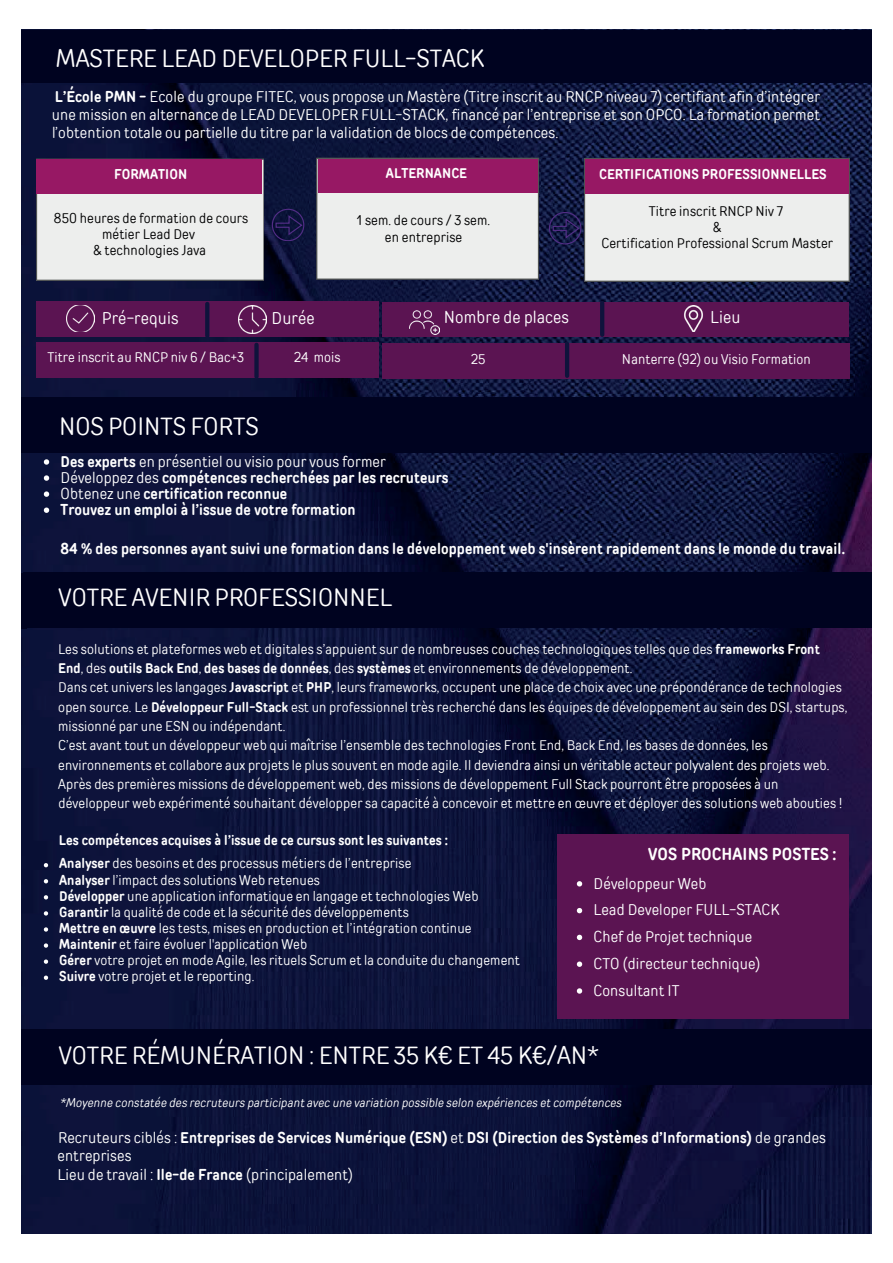
<style>
.page{position:relative;width:893px;height:1263px;background:#fff}
.page>*{position:absolute;margin:0;border:0;box-sizing:border-box;transform-origin:0 0}
.t1{font:24.6px "TT Rounds Condensed";color:#fff}
.t2{font:16.95px "TT Rounds Condensed";letter-spacing:.01em;color:#fff}
.t3{font:700 16.95px "TT Rounds Condensed";letter-spacing:.01em;color:#fff}
.t4{font:700 15.45px/16px "TT Rounds Condensed";letter-spacing:.01em;color:#fff}
.t5{font:15.45px/26.8px "TT Rounds Condensed";letter-spacing:.01em;color:#fff}
.t6{font:15.45px "TT Rounds Condensed";letter-spacing:.01em;color:#202427}
.t7{font:13.8px/19.4px "TT Rounds Condensed";letter-spacing:.01em;color:#fff}
.t8{font:13.8px/16px "TT Rounds Condensed";letter-spacing:.01em;color:#000001;text-align:center}
.t9{font:700 13.8px "TT Rounds Condensed";letter-spacing:.01em;color:#fff}
.t10{font:italic 12.3px "TT Rounds Condensed";letter-spacing:.01em;color:#fff}
.s1{font-weight:700}
.s2{font-weight:400}
</style>
<div class="page">
<img style="left:21px;top:83px;width:851px;height:1150px">
<div style="left:24px;top:573px;width:848px;height:55px;background:#000320"></div>
<div style="left:21px;top:573px;width:6px;height:55px;background:#000320"></div>
<div style="left:26px;top:397px;width:846px;height:56px;background:#000320"></div>
<div style="left:21px;top:397px;width:8px;height:56px;background:#000320"></div>
<div style="left:21px;top:30px;width:851px;height:53px;background:#000320"></div>
<div style="left:21px;top:1029px;width:851px;height:56px;background:#000320"></div>
<div style="left:557px;top:834px;width:292px;height:185px;background:#5b1452"></div>
<div style="left:316px;top:158px;width:223px;height:122px;background:#edeeed"></div>
<div style="left:36px;top:159px;width:228px;height:122px;background:#edeeed"></div>
<div style="left:36px;top:160px;width:226px;height:34px;background:#971864"></div>
<div style="left:318px;top:159px;width:220px;height:33px;background:#971864"></div>
<div style="left:272px;top:209px;width:32px;height:32px;border:1px solid #522d86;border-radius:50%"></div>
<svg style="left:275px;top:214px;width:29px;height:22px"></svg>
<div style="left:549px;top:212px;width:32px;height:32px;border:1px solid #522d86;border-radius:50%"></div>
<svg style="left:552px;top:158px;width:298px;height:123px"></svg>
<div style="left:585px;top:159px;width:263px;height:35px;background:#971864"></div>
<div style="left:36px;top:302px;width:343px;height:35px;background:#5b1452"></div>
<div style="left:36px;top:343px;width:343px;height:35px;background:#5b1452"></div>
<div style="left:383px;top:303px;width:466px;height:34px;background:#5b1452"></div>
<div style="left:382px;top:343px;width:467px;height:35px;background:#5b1452"></div>
<img style="left:238px;top:306px;width:28px;height:27px">
<img style="left:67px;top:305px;width:28px;height:27px">
<img style="left:684px;top:306px;width:19px;height:25px">
<img style="left:410px;top:310px;width:30px;height:25px">
<svg style="left:44px;top:863px;width:4px;height:4px"></svg>
<svg style="left:44px;top:879px;width:4px;height:4px"></svg>
<svg style="left:44px;top:895px;width:4px;height:4px"></svg>
<svg style="left:44px;top:911px;width:4px;height:4px"></svg>
<svg style="left:44px;top:927px;width:4px;height:5px"></svg>
<svg style="left:44px;top:943px;width:4px;height:5px"></svg>
<svg style="left:44px;top:959px;width:4px;height:5px"></svg>
<svg style="left:44px;top:975px;width:4px;height:5px"></svg>
<svg style="left:577px;top:881px;width:5px;height:5px"></svg>
<svg style="left:577px;top:908px;width:5px;height:5px"></svg>
<svg style="left:577px;top:935px;width:5px;height:5px"></svg>
<svg style="left:577px;top:961px;width:5px;height:6px"></svg>
<svg style="left:577px;top:988px;width:5px;height:6px"></svg>
<svg style="left:44px;top:459px;width:5px;height:6px"></svg>
<svg style="left:44px;top:475px;width:5px;height:6px"></svg>
<svg style="left:44px;top:491px;width:5px;height:6px"></svg>
<svg style="left:44px;top:507px;width:5px;height:6px"></svg>
<hr style="left:205px;top:304px;width:4px;height:32px;background:#0f133c">
<div style="left:254px;top:345px;width:5px;height:32px;background:#0f133c"></div>
<hr style="left:565px;top:344px;width:4px;height:32px;background:#0f133c">
<hr style="left:600px;top:303px;width:4px;height:32px;background:#0f133c">
<h1 class="t1" style="left:56px;top:42px;width:430px">MASTERE LEAD DEVELOPER FULL-STACK</h1>
<p class="t5" style="left:52px;top:87px;width:770px;line-height:18.1px;text-align:justify"><span class="s1">L’École PMN -</span> Ecole du groupe FITEC, vous propose un Mastère (Titre inscrit au RNCP niveau 7) certifiant afin d’intégrer une mission en alternance de LEAD DEVELOPER FULL-STACK, financé par l’entreprise et son OPCO. La formation permet l’obtention totale ou partielle du titre par la validation de blocs de compétences.</p>
<p class="t9" style="left:386px;top:164px;width:82px">ALTERNANCE</p>
<p class="t8" style="left:357px;top:212px;width:135px">1 sem. de cours / 3 sem. en entreprise</p>
<p class="t9" style="left:599px;top:165px;width:229px">CERTIFICATIONS PROFESSIONNELLES</p>
<p class="t8" style="left:601px;top:202px;width:233px">Titre inscrit RNCP Niv 7<br>&amp;<br>Certification Professional Scrum Master</p>
<p class="t9" style="left:114px;top:165px;width:75px">FORMATION</p>
<p class="t8" style="left:54px;top:210px;width:196px">850 heures de formation de cours métier Lead Dev<br>&amp; technologies Java</p>
<p class="t6" style="left:99px;top:203px;width:123px">400H de formation</p>
<p class="t6" style="left:341px;top:204px;width:154px">à l’issue de la formation</p>
<p class="t6" style="left:642px;top:205px;width:86px">FITEC (3068)</p>
<p class="t2" style="left:102px;top:307px;width:78px">Pré-requis</p>
<p class="t2" style="left:272px;top:307px;width:45px">Durée</p>
<p class="t2" style="left:444px;top:306px;width:127px">Nombre de places</p>
<p class="t2" style="left:710px;top:306px;width:32px">Lieu</p>
<p class="t7" style="left:47px;top:347px;width:198px">Titre inscrit au RNCP niv 6 / Bac+3</p>
<p class="t7" style="left:294px;top:347px;width:48px">24 mois</p>
<p class="t7" style="left:471px;top:349px;width:16px">25</p>
<p class="t7" style="left:622px;top:349px;width:190px">Nanterre (92) ou Visio Formation</p>
<h1 class="t1" style="left:59px;top:410px;width:201px">NOS POINTS FORTS</h1>
<p class="t4" style="left:61px;top:453px;width:389px">Des experts <span class="s2">en présentiel ou visio pour vous former Développez des</span> compétences recherchées par les recruteurs <span class="s2">Obtenez une</span> certification reconnue<br>Trouvez un emploi à l’issue de votre formation</p>
<p class="t4" style="left:60px;top:541px;width:786px">84 % des personnes ayant suivi une formation dans le développement web s'insèrent rapidement dans le monde du travail.</p>
<h1 class="t1" style="left:59px;top:581px;width:335px">VOTRE AVENIR PROFESSIONNEL</h1>
<p class="t7" style="left:58px;top:639px;width:791px">Les solutions et plateformes web et digitales s’appuient sur de nombreuses couches technologiques telles que des <span class="s1">frameworks Front End</span>, des <span class="s1">outils Back End</span>, <span class="s1">des bases de données</span>, des <span class="s1">systèmes</span> et environnements de développement.<br>Dans cet univers les langages <span class="s1">Javascript</span> et <span class="s1">PHP</span>, leurs frameworks, occupent une place de choix avec une prépondérance de technologies open source. Le <span class="s1">Développeur Full-Stack</span> est un professionnel très recherché dans les équipes de développement au sein des DSI, startups, missionné par une ESN ou indépendant.<br>C’est avant tout un développeur web qui maîtrise l’ensemble des technologies Front End, Back End, les bases de données, les environnements et collabore aux projets le plus souvent en mode agile. Il deviendra ainsi un véritable acteur polyvalent des projets web.<br>Après des premières missions de développement web, des missions de développement Full Stack pourront être proposées à un développeur web expérimenté souhaitant développer sa capacité à concevoir et mettre en œuvre et déployer des solutions web abouties !</p>
<p class="t9" style="left:59px;top:830px;width:391px">Les compétences acquises à l’issue de ce cursus sont les suivantes :</p>
<p class="t3" style="left:648px;top:842px;width:190px">VOS PROCHAINS POSTES :</p>
<p class="t5" style="left:594px;top:869px;width:187px">Développeur Web<br>Lead Developer FULL-STACK<br>Chef de Projet technique<br>CTO (directeur technique)<br>Consultant IT</p>
<p class="t7" style="left:59px;top:855px;width:462px;line-height:16px"><span class="s1">Analyser</span> des besoins et des processus métiers de l’entreprise<br><span class="s1">Analyser</span> l’impact des solutions Web retenues<br><span class="s1">Développer</span> une application informatique en langage et technologies Web <span class="s1">Garantir</span> la qualité de code et la sécurité des développements<br><span class="s1">Mettre en œuvre</span> les tests, mises en production et l’intégration continue <span class="s1">Maintenir</span> et faire évoluer l'application Web<br><span class="s1">Gérer</span> votre projet en mode Agile, les rituels Scrum et la conduite du changement <span class="s1">Suivre</span> votre projet et le reporting.</p>
<h1 class="t1" style="left:59px;top:1039px;width:541px">VOTRE RÉMUNÉRATION : ENTRE 35 K€ ET 45 K€/AN*</h1>
<p class="t10" style="left:60px;top:1094px;width:563px">*Moyenne constatée des recruteurs participant avec une variation possible selon expériences et compétences</p>
<p class="t4" style="left:57px;top:1128px;width:770px;line-height:18.5px"><span class="s2">Recruteurs ciblés :</span> Entreprises de Services Numérique (ESN) <span class="s2">et</span> DSI (Direction des Systèmes d’Informations) <span class="s2">de grandes entreprises<br>Lieu de travail :</span> Ile-de France <span class="s2">(principalement)</span></p>
</div>
